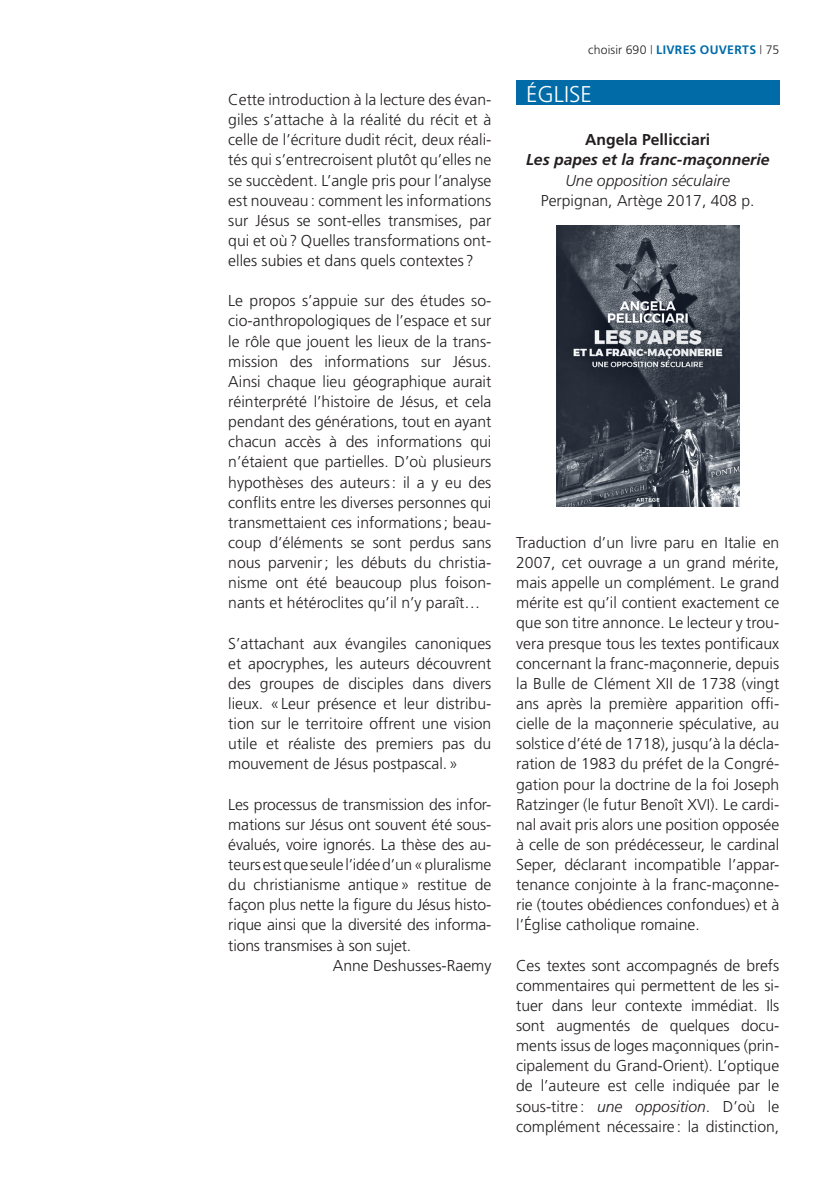
<style>
.page{position:relative;width:819px;height:1181px;background:#fff}
.page>*{position:absolute;margin:0;border:0;box-sizing:border-box;transform-origin:0 0}
.t1{font:300 22.75px "Frutiger";color:#fff}
.texte_de_base{font:300 15.75px/20.1px "Frutiger";color:#231f20;text-align:justify}
.texte_de_base-2{font:italic 700 15.75px "Frutiger";color:#231f20}
.texte_de_base-3{font:italic 300 15.75px "Frutiger";color:#231f20}
.texte_de_base-4{font:700 15.75px "Frutiger";color:#231f20}
.t2{font:700 12.25px "Frutiger";letter-spacing:.025em;color:#006ba7}
.s1{font-weight:300;color:#231f20}
.s2{font-family:"Helvetica Neue";font-weight:300;color:#231f20}
.s3{font-style:italic}
</style>
<div class="page">
<div style="left:516px;top:80px;width:263px;height:25px;background:#006ba7"></div>
<img style="left:556px;top:226px;width:183px;height:281px">
<p class="texte_de_base" style="left:228px;top:89px;width:264px">Cette introduction à la lecture des évan&shy;giles s’attache à la réalité du récit et à celle de l’écriture dudit récit, deux réali&shy;tés qui s’entrecroisent plutôt qu’elles ne se succèdent. L’angle pris pour l’analyse est nouveau: comment les informations sur Jésus se sont-elles transmises, par qui et où? Quelles transformations ont&shy;elles subies et dans quels contextes?</p>
<p class="texte_de_base" style="left:228px;top:291px;width:264px">Le propos s’appuie sur des études so&shy;cio-anthropologiques de l’espace et sur le rôle que jouent les lieux de la trans&shy;mission des informations sur Jésus.<br>Ainsi chaque lieu géographique aurait réinterprété l’histoire de Jésus, et cela pendant des générations, tout en ayant chacun accès à des informations qui n’étaient que partielles. D’où plusieurs hypothèses des auteurs: il a y eu des conflits entre les diverses personnes qui transmettaient ces informations; beau&shy;coup d’éléments se sont perdus sans nous parvenir; les débuts du christia&shy;nisme ont été beaucoup plus foison&shy;nants et hétéroclites qu’il n’y paraît…</p>
<p class="texte_de_base" style="left:228px;top:633px;width:264px">S’attachant aux évangiles canoniques et apocryphes, les auteurs découvrent des groupes de disciples dans divers lieux. «Leur présence et leur distribu&shy;tion sur le territoire offrent une vision utile et réaliste des premiers pas du mouvement de Jésus postpascal.»</p>
<p class="texte_de_base" style="left:228px;top:794px;width:264px">Les processus de transmission des infor&shy;mations sur Jésus ont souvent été sous&shy;évalués, voire ignorés. La thèse des au&shy;teurs est que seule l’idée d’un «pluralisme du christianisme antique» restitue de façon plus nette la figure du Jésus histo&shy;rique ainsi que la diversité des informa&shy;tions transmises à son sujet.</p>
<p class="texte_de_base" style="left:333px;top:955px;width:160px">Anne Deshusses-Raemy</p>
<p class="t2" style="left:588px;top:43px;width:192px"><span class="s1">choisir 690</span> <span class="s2">|</span> LIVRES OUVERTS <span class="s2">|</span> <span class="s1">75</span></p>
<p class="t1" style="left:526px;top:81px;width:67px">ÉGLISE</p>
<p class="texte_de_base-4" style="left:585px;top:131px;width:127px">Angela Pellicciari</p>
<p class="texte_de_base-2" style="left:526px;top:151px;width:245px">Les papes et la franc-maçonnerie</p>
<p class="texte_de_base-3" style="left:565px;top:171px;width:166px">Une opposition séculaire</p>
<p class="texte_de_base" style="left:541px;top:190px;width:215px">Perpignan, Artège 2017, 408 p.</p>
<p class="texte_de_base" style="left:516px;top:532px;width:264px">Traduction d’un livre paru en Italie en 2007, cet ouvrage a un grand mérite, mais appelle un complément. Le grand mérite est qu’il contient exactement ce que son titre annonce. Le lecteur y trou&shy;vera presque tous les textes pontificaux concernant la franc-maçonnerie, depuis la Bulle de Clément XII de 1738 (vingt ans après la première apparition offi&shy;cielle de la maçonnerie spéculative, au solstice d’été de 1718), jusqu’à la décla&shy;ration de 1983 du préfet de la Congré&shy;gation pour la doctrine de la foi Joseph Ratzinger (le futur Benoît XVI). Le cardi&shy;nal avait pris alors une position opposée à celle de son prédécesseur, le cardinal Seper, déclarant incompatible l’appar&shy;tenance conjointe à la franc-maçonne&shy;rie (toutes obédiences confondues) et à l’Église catholique romaine.</p>
<p class="texte_de_base" style="left:516px;top:955px;width:264px">Ces textes sont accompagnés de brefs commentaires qui permettent de les si&shy;tuer dans leur contexte immédiat. Ils sont augmentés de quelques docu&shy;ments issus de loges maçonniques (prin&shy;cipalement du Grand-Orient). L’optique de l’auteure est celle indiquée par le sous-titre : <span class="s3">une opposition</span>. D’où le complément nécessaire: la distinction,</p>
</div>
